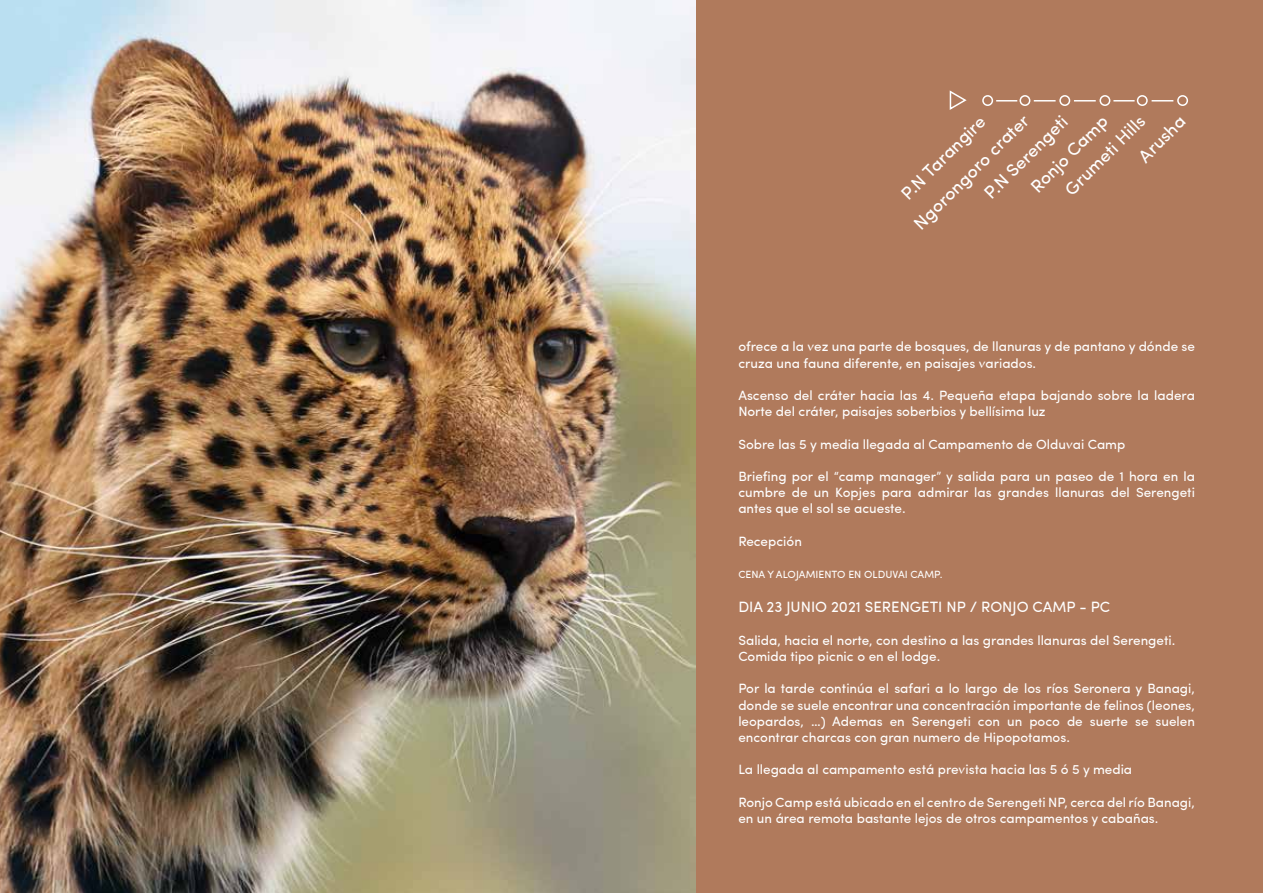
<style>
.page{position:relative;width:1263px;height:893px;background:#b07a5c}
.page>*{position:absolute;margin:0;border:0;box-sizing:border-box;transform-origin:0 0}
.t1{font:18px/26.4px "Sofia Pro";color:#fff}
.t2{font:15px "Sofia Pro";color:#fff}
.t3{font:13.5px/16.2px "Sofia Pro";color:#fff}
.t4{font:10.5px "Sofia Pro";color:#fff}
</style>
<div class="page">
<img style="left:0;top:0;width:695px;height:893px">
<div style="left:1099px;top:95px;width:11px;height:11px;border:2px solid #fff;border-radius:50%"></div>
<div style="left:1137px;top:95px;width:11px;height:11px;border:2px solid #fff;border-radius:50%"></div>
<hr style="left:1074px;top:100px;width:22px;height:2px;background:#fff">
<hr style="left:1113px;top:100px;width:21px;height:2px;background:#fff">
<div style="left:982px;top:95px;width:11px;height:11px;border:2px solid #fff;border-radius:50%"></div>
<div style="left:1019px;top:95px;width:11px;height:11px;border:2px solid #fff;border-radius:50%"></div>
<hr style="left:996px;top:100px;width:21px;height:2px;background:#fff">
<div style="left:1059px;top:95px;width:11px;height:11px;border:2px solid #fff;border-radius:50%"></div>
<hr style="left:1034px;top:100px;width:21px;height:2px;background:#fff">
<div style="left:1177px;top:95px;width:11px;height:11px;border:2px solid #fff;border-radius:50%"></div>
<hr style="left:1151px;top:100px;width:22px;height:2px;background:#fff">
<svg style="left:949px;top:90px;width:18px;height:20px"></svg>
<h1 class="t1" style="left:956px;top:165px;width:111px;line-height:28.2px;text-indent:-71px;rotate:-45deg">Ngorongoro crater<br>P.N Serengeti</h1>
<h1 class="t1" style="left:1131px;top:149px;width:60px;rotate:-45deg">Arusha</h1>
<h1 class="t1" style="left:894px;top:186px;width:112px;rotate:-45deg">P.N Tarangire</h1>
<h1 class="t1" style="left:1039px;top:164px;width:107px;text-indent:-22px;rotate:-45deg">Ronjo Camp<br>Grumeti Hills</h1>
<p class="t3" style="left:738px;top:338px;width:458px">ofrece a la vez una parte de bosques, de llanuras y de pantano y dónde se cruza una fauna diferente, en paisajes variados.</p>
<p class="t3" style="left:738px;top:386px;width:458px">Ascenso del cráter hacia las 4. Pequeña etapa bajando sobre la ladera<br>Norte del cráter, paisajes soberbios y bellísima luz</p>
<p class="t3" style="left:738px;top:435px;width:388px">Sobre las 5 y media llegada al Campamento de Olduvai Camp</p>
<p class="t3" style="left:738px;top:467px;width:458px;text-align:justify">Briefing por el “camp manager” y salida para un paseo de 1 hora en la cumbre de un Kopjes para admirar las grandes llanuras del Serengeti antes que el sol se acueste.</p>
<p class="t3" style="left:738px;top:532px;width:65px">Recepción</p>
<p class="t4" style="left:738px;top:567px;width:206px">CENA Y ALOJAMIENTO EN OLDUVAI CAMP.</p>
<p class="t2" style="left:738px;top:596px;width:373px">DIA 23 JUNIO 2021 SERENGETI NP / RONJO CAMP - PC</p>
<p class="t3" style="left:738px;top:631px;width:438px">Salida, hacia el norte, con destino a las grandes llanuras del Serengeti.<br>Comida tipo picnic o en el lodge.</p>
<p class="t3" style="left:738px;top:680px;width:458px;text-align:justify">Por la tarde continúa el safari a lo largo de los ríos Seronera y Banagi, donde se suele encontrar una concentración importante de felinos (leones, leopardos, …) Ademas en Serengeti con un poco de suerte se suelen encontrar charcas con gran numero de Hipopotamos.</p>
<p class="t3" style="left:738px;top:761px;width:395px">La llegada al campamento está prevista hacia las 5 ó 5 y media</p>
<p class="t3" style="left:738px;top:793px;width:458px">Ronjo Camp está ubicado en el centro de Serengeti NP, cerca del río Banagi, en un área remota bastante lejos de otros campamentos y cabañas.</p>
</div>
